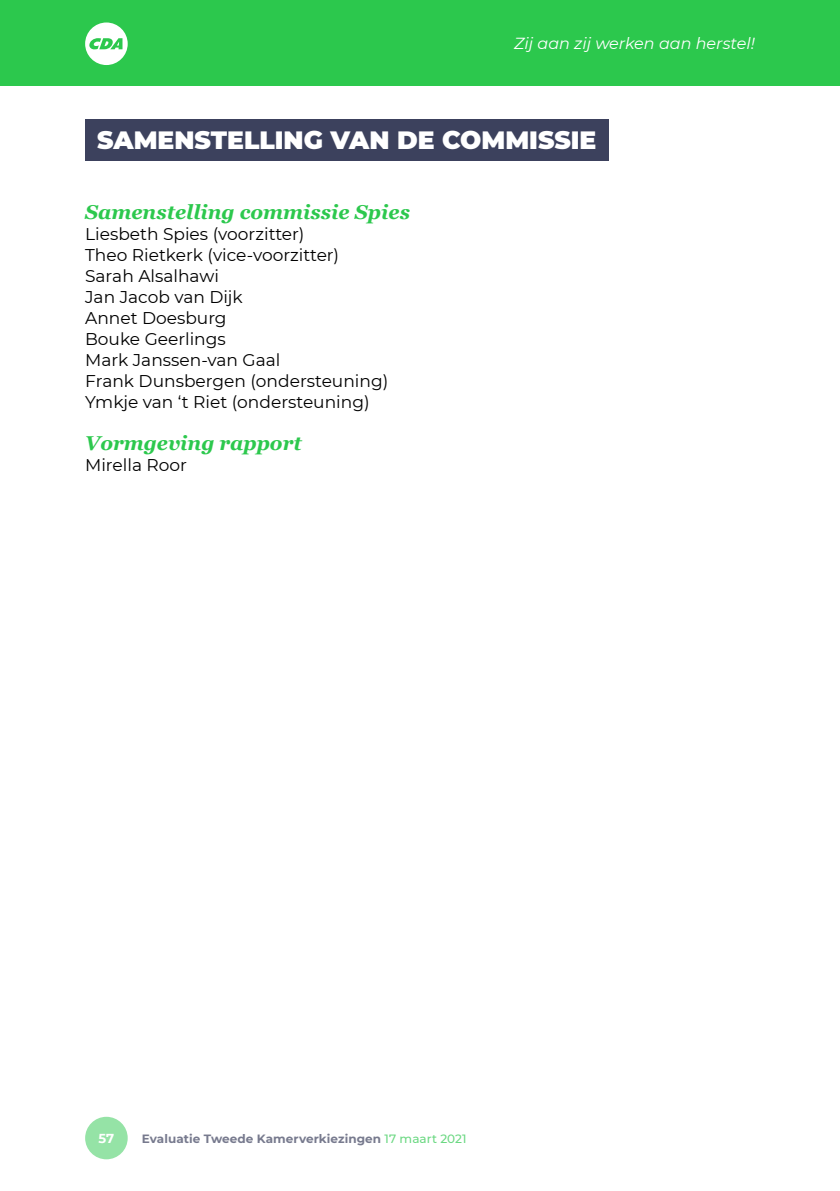
<style>
.page{position:relative;width:840px;height:1191px;background:#fff}
.page>*{position:absolute;margin:0;border:0;box-sizing:border-box;transform-origin:0 0}
.t1{font:900 25px "Montserrat";color:#fff}
.Body_8_5pt{font:italic 700 20px "Georgia";color:#2cc84d}
.Body_8_5pt-2{font:17px "Montserrat";color:#000}
.t2{font:italic 16px "Montserrat";color:#fff}
.t3{font:700 13px "Montserrat";color:#fff}
.t4{font:700 12px "Montserrat";letter-spacing:.005em;color:#777a8e}
.s1{font-weight:500;color:#6bd882}
</style>
<div class="page">
<div style="left:85px;top:1116px;width:43px;height:43px;background:#95e3a6;border-radius:50%"></div>
<div style="left:0;top:0;width:839px;height:85px;background:#2cc84d"></div>
<svg style="left:85px;top:23px;width:43px;height:42px"></svg>
<div style="left:85px;top:119px;width:523px;height:42px;background:#3c415d"></div>
<p class="t2" style="left:514px;top:33px;width:242px">Zij aan zij werken aan herstel!</p>
<p class="t1" style="left:97px;top:121px;width:500px">SAMENSTELLING VAN DE COMMISSIE</p>
<p class="Body_8_5pt" style="left:85px;top:197px;width:326px">Samenstelling commissie Spies</p>
<p class="Body_8_5pt-2" style="left:85px;top:222px;width:221px">Liesbeth Spies (voorzitter)</p>
<p class="Body_8_5pt-2" style="left:85px;top:243px;width:255px">Theo Rietkerk (vice-voorzitter)</p>
<p class="Body_8_5pt-2" style="left:85px;top:264px;width:135px">Sarah Alsalhawi</p>
<p class="Body_8_5pt-2" style="left:85px;top:285px;width:159px">Jan Jacob van Dijk</p>
<p class="Body_8_5pt-2" style="left:85px;top:306px;width:143px">Annet Doesburg</p>
<p class="Body_8_5pt-2" style="left:85px;top:327px;width:142px">Bouke Geerlings</p>
<p class="Body_8_5pt-2" style="left:85px;top:348px;width:197px">Mark Janssen-van Gaal</p>
<p class="Body_8_5pt-2" style="left:85px;top:369px;width:304px">Frank Dunsbergen (ondersteuning)</p>
<p class="Body_8_5pt-2" style="left:85px;top:390px;width:286px">Ymkje van ‘t Riet (ondersteuning)</p>
<p class="Body_8_5pt" style="left:85px;top:428px;width:218px">Vormgeving rapport</p>
<p class="Body_8_5pt-2" style="left:85px;top:453px;width:103px">Mirella Roor</p>
<p class="t3" style="left:98px;top:1128px;width:17px">57</p>
<p class="t4" style="left:142px;top:1129px;width:326px">Evaluatie Tweede Kamerverkiezingen <span class="s1">17 maart 2021</span></p>
</div>
